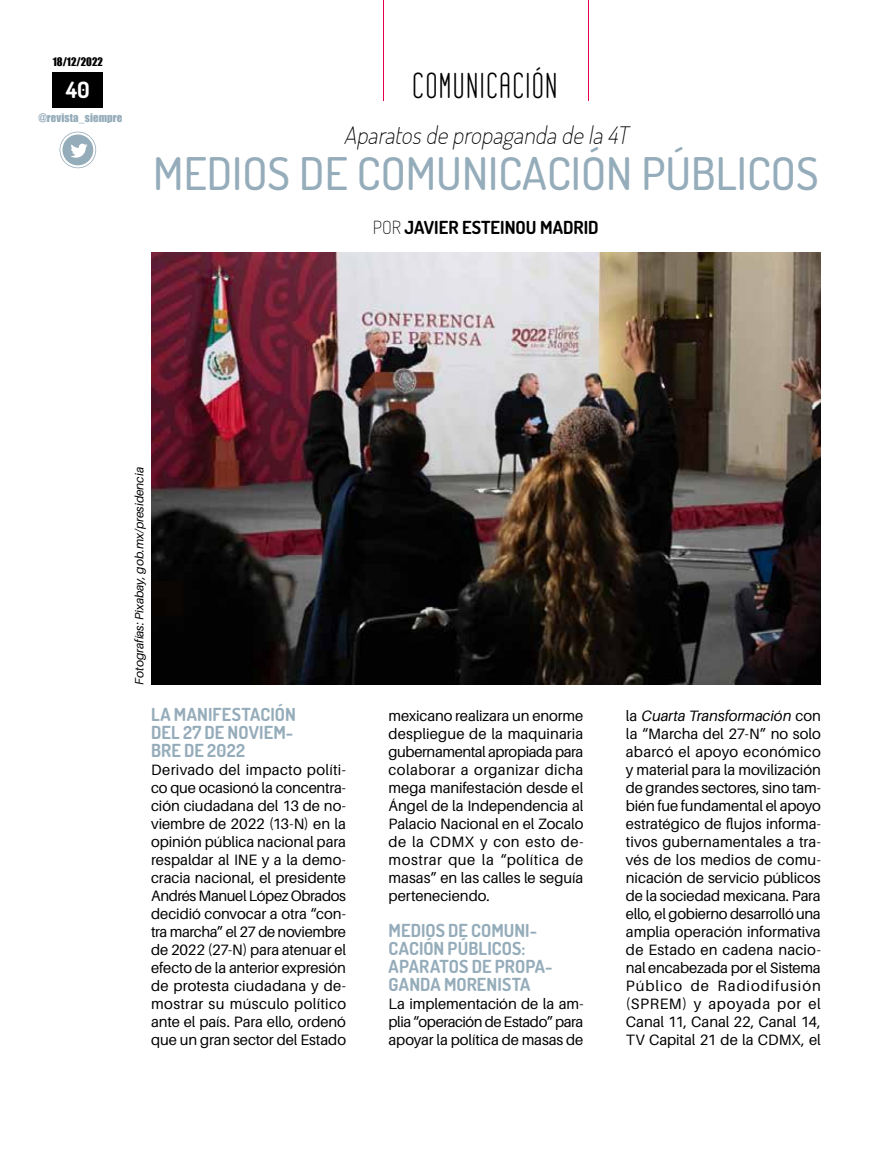
<style>
.page{position:relative;width:893px;height:1149px;background:#fff}
.page>*{position:absolute;margin:0;border:0;box-sizing:border-box;transform-origin:0 0}
.t1{font:500 45px "Dosis";color:#95acba}
.t2{font:36px "GOGOIA";color:#000}
.t3{font:italic 200 24px "Dosis";color:#000}
.t4{font:700 22.5px "Dosis";color:#fff}
.t5{font:700 18px/18px "Dosis";letter-spacing:.005em;color:#95acba}
.t6{font:700 18px "Dosis";color:#000}
.t7{font:15px/18px "Aileron";letter-spacing:-.005em;color:#000;text-align:justify}
.t8{font:italic 12px "Aileron";color:#000}
.t9{font:10.8px "Impact";letter-spacing:.01em;color:#95acba}
.t10{font:10.8px "Impact";color:#000}
.s1{font-weight:200}
.s2{font-style:italic}
</style>
<div class="page">
<div style="left:53px;top:72px;width:50px;height:36px;background:#000"></div>
<svg style="left:60px;top:132px;width:36px;height:36px"></svg>
<hr style="left:383px;top:0;width:1px;height:100px;background:#e50051">
<hr style="left:588px;top:0;width:1px;height:100px;background:#e50051">
<img style="left:152px;top:252px;width:669px;height:432px">
<p class="t10" style="left:53px;top:54px;width:52px">18/12/2022</p>
<h3 class="t4" style="left:66px;top:76px;width:25px">40</h3>
<p class="t9" style="left:38px;top:110px;width:85px">@REVISTA_SIEMPRE</p>
<h2 class="t2" style="left:412px;top:67px;width:148px">COMUNICACIÓN</h2>
<h3 class="t3" style="left:344px;top:119px;width:291px">Aparatosde propaganda de la 4T</h3>
<h1 class="t1" style="left:153px;top:144px;width:667px">MEDIOS DE COMUNICACIÓN PÚBLICOS</h1>
<p class="t6" style="left:373px;top:216px;width:227px"><span class="s1">POR</span> JAVIER ESTEINOU MADRID</p>
<p class="t8" style="left:133px;top:684px;width:219px;rotate:-90deg">Fotografías: Pixabay, gob.mx/presidencia</p>
<p class="t5" style="left:151px;top:704px;width:146px">LA MANIFESTACIÓN<br>DEL 27 DE NOVIEM-<br>BRE DE 2022</p>
<p class="t7" style="left:151px;top:760px;width:196px">Derivado del impacto políti&shy;co que ocasionó la concentra&shy;ción ciudadana del 13 de no&shy;viembre de 2022 (13-N) en la opinión pública nacional para respaldar al INE y a la demo&shy;cracia nacional, el presidente Andrés Manuel López Obrados decidió convocar a otra “con&shy;tra marcha” el 27 de noviembre de 2022 (27-N) para atenuar el efecto de la anterior expresión de protesta ciudadana y de&shy;mostrar su músculo político ante el país. Para ello, ordenó que un gran sector del Estado</p>
<p class="t7" style="left:389px;top:706px;width:196px">mexicano realizara un enorme despliegue de la maquinaria gubernamental apropiada para colaborar a organizar dicha mega manifestación desde el Ángel de la Independencia al Palacio Nacional en el Zocalo de la CDMX y con esto de&shy;mostrar que la “política de masas” en las calles le seguía perteneciendo.</p>
<p class="t5" style="left:389px;top:920px;width:166px">MEDIOS DE COMUNI-<br>CACIÓN PÚBLICOS:<br>APARATOS DE PROPA-<br>GANDA MORENISTA</p>
<p class="t7" style="left:389px;top:994px;width:196px">La implementación de la am&shy;plia “operación de Estado” para apoyar la política de masas de</p>
<p class="t7" style="left:626px;top:706px;width:197px">la <span class="s2">Cuarta Transformación</span> con la “Marcha del 27-N” no solo abarcó el apoyo económico y material para la movilización de grandes sectores, sino tam&shy;bién fue fundamental el apoyo estratégico de flujos informa&shy;tivos gubernamentales a tra&shy;vés de los medios de comu&shy;nicación de servicio públicos de la sociedad mexicana. Para ello, el gobierno desarrolló una amplia operación informativa de Estado en cadena nacio&shy;nal encabezada por el Sistema Público de Radiodifusión (SPREM) y apoyada por el Canal 11, Canal 22, Canal 14, TV Capital 21 de la CDMX, el</p>
</div>
